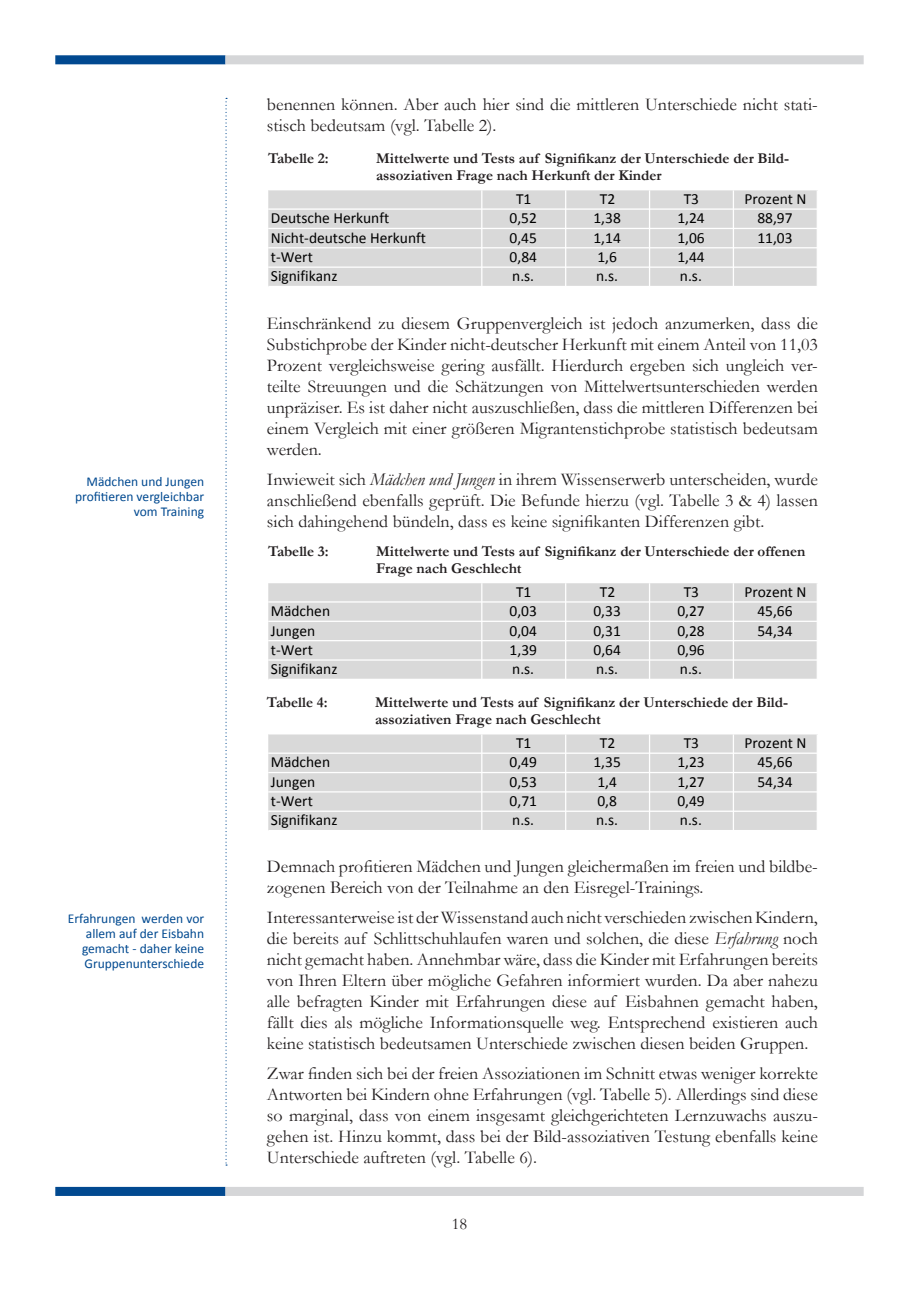
<style>
.page{position:relative;width:919px;height:1289px;background:#fff}
.page>*{position:absolute;margin:0;border:0;box-sizing:border-box;transform-origin:0 0}
.t1{font:18px/21px "Garamond";color:#231f20;text-align:justify}
.t2{font:16.5px "Garamond";color:#231f20}
.t3{font:15.45px "Calibri";color:#000}
.t4{font:700 15px/16.5px "Garamond";color:#231f20}
.t5{font:13.5px/15px "Calibri";color:#014990;text-align:right}
.s1{font-style:italic}
</style>
<div class="page">
<div style="left:55px;top:1186px;width:170px;height:9px;background:#014990;border:2px solid #014990"></div>
<svg style="left:225px;top:98px;width:2px;height:1067px"></svg>
<div style="left:225px;top:1186px;width:638px;height:9px;background:#d5d6d8;border:2px solid #d5d6d8"></div>
<div style="left:55px;top:55px;width:170px;height:9px;background:#014990;border:2px solid #014990"></div>
<div style="left:225px;top:55px;width:638px;height:9px;background:#d5d6d8;border:2px solid #d5d6d8"></div>
<div style="left:268px;top:190px;width:549px;height:97px;background:#d9d9d9"></div>
<hr style="left:481px;top:190px;width:1px;height:97px;background:#fff">
<hr style="left:565px;top:190px;width:1px;height:97px;background:#fff">
<hr style="left:649px;top:190px;width:1px;height:97px;background:#fff">
<hr style="left:732px;top:190px;width:2px;height:97px;background:#fff">
<hr style="left:816px;top:190px;width:1px;height:97px;background:#fff">
<hr style="left:268px;top:208px;width:549px;height:2px;background:#fff">
<hr style="left:268px;top:228px;width:549px;height:1px;background:#fff">
<hr style="left:268px;top:247px;width:549px;height:1px;background:#fff">
<hr style="left:268px;top:266px;width:549px;height:2px;background:#fff">
<hr style="left:268px;top:286px;width:549px;height:1px;background:#fff">
<div style="left:268px;top:583px;width:549px;height:97px;background:#d9d9d9"></div>
<hr style="left:481px;top:583px;width:1px;height:97px;background:#fff">
<hr style="left:565px;top:583px;width:1px;height:97px;background:#fff">
<hr style="left:649px;top:583px;width:1px;height:97px;background:#fff">
<hr style="left:732px;top:583px;width:2px;height:97px;background:#fff">
<hr style="left:816px;top:583px;width:1px;height:97px;background:#fff">
<hr style="left:268px;top:601px;width:549px;height:1px;background:#fff">
<hr style="left:268px;top:620px;width:549px;height:2px;background:#fff">
<hr style="left:268px;top:640px;width:549px;height:1px;background:#fff">
<hr style="left:268px;top:659px;width:549px;height:1px;background:#fff">
<hr style="left:268px;top:678px;width:549px;height:2px;background:#fff">
<div style="left:268px;top:734px;width:549px;height:97px;background:#d9d9d9"></div>
<hr style="left:481px;top:734px;width:1px;height:97px;background:#fff">
<hr style="left:565px;top:734px;width:1px;height:97px;background:#fff">
<hr style="left:649px;top:734px;width:1px;height:97px;background:#fff">
<hr style="left:732px;top:734px;width:2px;height:97px;background:#fff">
<hr style="left:816px;top:734px;width:1px;height:97px;background:#fff">
<hr style="left:268px;top:752px;width:549px;height:1px;background:#fff">
<hr style="left:268px;top:772px;width:549px;height:1px;background:#fff">
<hr style="left:268px;top:791px;width:549px;height:1px;background:#fff">
<hr style="left:268px;top:810px;width:549px;height:1px;background:#fff">
<hr style="left:268px;top:830px;width:549px;height:1px;background:#fff">
<p class="t5" style="left:75px;top:473px;width:131px">Mädchen und Jungen profitieren vergleichbar vom Training</p>
<p class="t5" style="left:82px;top:911px;width:124px;text-align:justify;text-indent:-14px">Erfahrungen werden vor allem auf der Eisbahn gemacht - daher keine Gruppenunterschiede</p>
<p class="t1" style="left:267px;top:93px;width:552px">benennen können. Aber auch hier sind die mittleren Unterschiede nicht stati&shy;stisch bedeutsam (vgl. Tabelle 2).</p>
<p class="t4" style="left:268px;top:150px;width:62px">Tabelle 2:</p>
<p class="t4" style="left:376px;top:150px;width:414px">Mittelwerte und Tests auf Signifikanz der Unterschiede der Bild&shy;assoziativen Frage nach Herkunft der Kinder</p>
<p class="t3" style="left:516px;top:189px;width:17px">!"</p>
<p class="t3" style="left:600px;top:189px;width:17px">!#</p>
<p class="t3" style="left:683px;top:189px;width:17px">!$</p>
<p class="t3" style="left:744px;top:189px;width:64px">%&amp;'()*+,-</p>
<p class="t3" style="left:271px;top:208px;width:120px">.)/+012),3)&amp;4/*5+</p>
<p class="t3" style="left:509px;top:208px;width:29px">678#</p>
<p class="t3" style="left:593px;top:208px;width:29px">"7$9</p>
<p class="t3" style="left:677px;top:208px;width:29px">"7#:</p>
<p class="t3" style="left:757px;top:208px;width:37px">997;&lt;</p>
<p class="t3" style="left:271px;top:228px;width:157px">-=12+&gt;?)/+012),3)&amp;4/*5+</p>
<p class="t3" style="left:509px;top:228px;width:29px">67:8</p>
<p class="t3" style="left:593px;top:228px;width:29px">"7":</p>
<p class="t3" style="left:677px;top:228px;width:29px">"76@</p>
<p class="t3" style="left:757px;top:228px;width:37px">""76$</p>
<p class="t3" style="left:271px;top:247px;width:43px">+&gt;A)&amp;+</p>
<p class="t3" style="left:509px;top:247px;width:29px">679:</p>
<p class="t3" style="left:597px;top:247px;width:21px">"7@</p>
<p class="t3" style="left:677px;top:247px;width:29px">"7::</p>
<p class="t3" style="left:271px;top:266px;width:68px">B=C*=5=4D*(</p>
<p class="t3" style="left:512px;top:266px;width:23px">*E0E</p>
<p class="t3" style="left:596px;top:266px;width:23px">*E0E</p>
<p class="t3" style="left:680px;top:266px;width:23px">*E0E</p>
<p class="t1" style="left:267px;top:312px;width:552px">Einschränkend zu diesem Gruppenvergleich ist jedoch anzumerken, dass die Substichprobe der Kinder nicht-deutscher Herkunft mit einem Anteil von 11,03<br>Prozent vergleichsweise gering ausfällt. Hierdurch ergeben sich ungleich ver&shy;teilte Streuungen und die Schätzungen von Mittelwertsunterschieden werden unpräziser. Es ist daher nicht auszuschließen, dass die mittleren Differenzen bei einem Vergleich mit einer größeren Migrantenstichprobe statistisch bedeutsam werden.</p>
<p class="t1" style="left:267px;top:468px;width:552px">Inwieweit sich <span class="s1">Mädchen und Jungen</span> in ihrem Wissenserwerb unterscheiden, wurde anschließend ebenfalls geprüft. Die Befunde hierzu (vgl. Tabelle 3 &amp; 4) lassen sich dahingehend bündeln, dass es keine signifikanten Differenzen gibt.</p>
<p class="t4" style="left:268px;top:543px;width:62px">Tabelle 3:</p>
<p class="t4" style="left:376px;top:543px;width:431px">Mittelwerte und Tests auf Signifikanz der Unterschiede der offenen<br>Frage nach Geschlecht</p>
<p class="t3" style="left:516px;top:582px;width:17px">!"</p>
<p class="t3" style="left:600px;top:582px;width:17px">!#</p>
<p class="t3" style="left:683px;top:582px;width:17px">!$</p>
<p class="t3" style="left:744px;top:582px;width:64px">%&amp;'()*+,-</p>
<p class="t3" style="left:271px;top:601px;width:61px">./012)*</p>
<p class="t3" style="left:509px;top:601px;width:29px">343$</p>
<p class="t3" style="left:593px;top:601px;width:29px">34$$</p>
<p class="t3" style="left:677px;top:601px;width:29px">34#5</p>
<p class="t3" style="left:757px;top:601px;width:37px">67488</p>
<p class="t3" style="left:271px;top:620px;width:46px">9:*;)*</p>
<p class="t3" style="left:509px;top:620px;width:29px">3436</p>
<p class="t3" style="left:593px;top:620px;width:29px">34$"</p>
<p class="t3" style="left:677px;top:620px;width:29px">34#&lt;</p>
<p class="t3" style="left:757px;top:620px;width:37px">764$6</p>
<p class="t3" style="left:271px;top:640px;width:43px">+=&gt;)&amp;+</p>
<p class="t3" style="left:509px;top:640px;width:29px">"4$?</p>
<p class="t3" style="left:593px;top:640px;width:29px">3486</p>
<p class="t3" style="left:677px;top:640px;width:29px">34?8</p>
<p class="t3" style="left:271px;top:659px;width:68px">@A;*ABACD*(</p>
<p class="t3" style="left:512px;top:659px;width:23px">*EFE</p>
<p class="t3" style="left:596px;top:659px;width:23px">*EFE</p>
<p class="t3" style="left:680px;top:659px;width:23px">*EFE</p>
<p class="t4" style="left:267px;top:694px;width:62px">Tabelle 4:</p>
<p class="t4" style="left:375px;top:694px;width:414px">Mittelwerte und Tests auf Signifikanz der Unterschiede der Bild&shy;assoziativen Frage nach Geschlecht</p>
<p class="t3" style="left:516px;top:733px;width:17px">!"</p>
<p class="t3" style="left:600px;top:733px;width:17px">!#</p>
<p class="t3" style="left:683px;top:733px;width:17px">!$</p>
<p class="t3" style="left:744px;top:733px;width:64px">%&amp;'()*+,-</p>
<p class="t3" style="left:271px;top:752px;width:61px">./012)*</p>
<p class="t3" style="left:509px;top:752px;width:29px">3456</p>
<p class="t3" style="left:593px;top:752px;width:29px">"4$7</p>
<p class="t3" style="left:677px;top:752px;width:29px">"4#$</p>
<p class="t3" style="left:757px;top:752px;width:37px">57488</p>
<p class="t3" style="left:271px;top:771px;width:46px">9:*;)*</p>
<p class="t3" style="left:509px;top:771px;width:29px">347$</p>
<p class="t3" style="left:597px;top:771px;width:21px">"45</p>
<p class="t3" style="left:677px;top:771px;width:29px">"4#&lt;</p>
<p class="t3" style="left:757px;top:771px;width:37px">754$5</p>
<p class="t3" style="left:271px;top:791px;width:43px">+=&gt;)&amp;+</p>
<p class="t3" style="left:509px;top:791px;width:29px">34&lt;"</p>
<p class="t3" style="left:597px;top:791px;width:21px">34?</p>
<p class="t3" style="left:677px;top:791px;width:29px">3456</p>
<p class="t3" style="left:271px;top:810px;width:68px">@A;*ABACD*(</p>
<p class="t3" style="left:512px;top:810px;width:23px">*EFE</p>
<p class="t3" style="left:596px;top:810px;width:23px">*EFE</p>
<p class="t3" style="left:680px;top:810px;width:23px">*EFE</p>
<p class="t1" style="left:267px;top:855px;width:552px">Demnach profitieren Mädchen und Jungen gleichermaßen im freien und bildbe&shy;zogenen Bereich von der Teilnahme an den Eisregel-Trainings.</p>
<p class="t1" style="left:267px;top:906px;width:552px">Interessanterweise ist der Wissenstand auch nicht verschieden zwischen Kindern, die bereits auf Schlittschuhlaufen waren und solchen, die diese <span class="s1">Erfahrung</span> noch nicht gemacht haben. Annehmbar wäre, dass die Kinder mit Erfahrungen bereits von Ihren Eltern über mögliche Gefahren informiert wurden. Da aber nahezu alle befragten Kinder mit Erfahrungen diese auf Eisbahnen gemacht haben, fällt dies als mögliche Informationsquelle weg. Entsprechend existieren auch keine statistisch bedeutsamen Unterschiede zwischen diesen beiden Gruppen.</p>
<p class="t1" style="left:267px;top:1062px;width:552px">Zwar finden sich bei der freien Assoziationen im Schnitt etwas weniger korrekte Antworten bei Kindern ohne Erfahrungen (vgl. Tabelle 5). Allerdings sind diese so marginal, dass von einem insgesamt gleichgerichteten Lernzuwachs auszu&shy;gehen ist. Hinzu kommt, dass bei der Bild-assoziativen Testung ebenfalls keine Unterschiede auftreten (vgl. Tabelle 6).</p>
<p class="t2" style="left:451px;top:1214px;width:17px">18</p>
</div>
